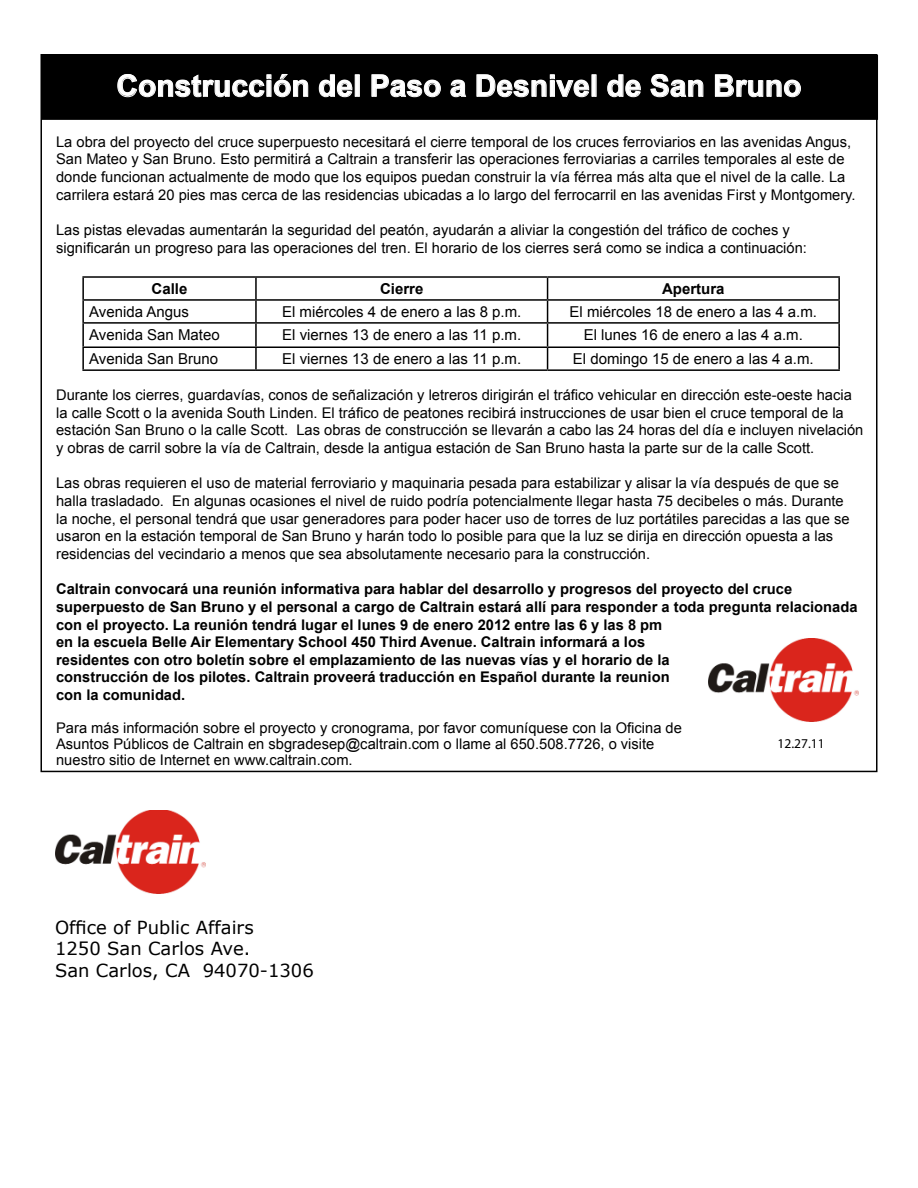
<style>
.page{position:relative;width:918px;height:1188px;background:#fff}
.page>*{position:absolute;margin:0;border:0;box-sizing:border-box;transform-origin:0 0}
.t1{font:700 30px "Arial";color:#fff}
.t2{font:18px/21.6px "Verdana";color:#000}
.t3{font:15px "Arial";color:#000}
.t4{font:700 15px "Arial";color:#000}
.t5{font:14.7px/17.7px "Arial";color:#000}
.t6{font:700 14.7px/17.7px "Arial";color:#000}
.t7{font:13.5px "Myriad Pro";color:#000}
</style>
<div class="page">
<img style="left:55px;top:810px;width:151px;height:84px">
<img style="left:708px;top:638px;width:151px;height:84px">
<div style="left:42px;top:56px;width:835px;height:63px;background:#000"></div>
<div style="left:41px;top:55px;width:837px;height:65px;border:1px solid #000"></div>
<hr style="left:82px;top:276px;width:174px;height:2px;background:#000">
<hr style="left:82px;top:278px;width:2px;height:21px;background:#000">
<hr style="left:256px;top:276px;width:292px;height:2px;background:#000">
<hr style="left:255px;top:278px;width:2px;height:21px;background:#000">
<hr style="left:548px;top:276px;width:292px;height:2px;background:#000">
<hr style="left:838px;top:278px;width:2px;height:21px;background:#000">
<hr style="left:82px;top:299px;width:174px;height:2px;background:#000">
<hr style="left:82px;top:301px;width:2px;height:21px;background:#000">
<hr style="left:256px;top:299px;width:292px;height:2px;background:#000">
<hr style="left:255px;top:301px;width:2px;height:21px;background:#000">
<hr style="left:548px;top:299px;width:292px;height:2px;background:#000">
<hr style="left:838px;top:301px;width:2px;height:21px;background:#000">
<hr style="left:82px;top:322px;width:174px;height:2px;background:#000">
<hr style="left:82px;top:324px;width:2px;height:22px;background:#000">
<hr style="left:256px;top:322px;width:292px;height:2px;background:#000">
<hr style="left:255px;top:324px;width:2px;height:22px;background:#000">
<hr style="left:548px;top:322px;width:292px;height:2px;background:#000">
<hr style="left:838px;top:324px;width:2px;height:22px;background:#000">
<hr style="left:82px;top:346px;width:174px;height:2px;background:#000">
<hr style="left:82px;top:348px;width:2px;height:21px;background:#000">
<hr style="left:256px;top:346px;width:292px;height:2px;background:#000">
<hr style="left:255px;top:348px;width:2px;height:21px;background:#000">
<hr style="left:548px;top:346px;width:292px;height:2px;background:#000">
<svg style="left:547px;top:278px;width:1px;height:91px"></svg>
<hr style="left:838px;top:348px;width:2px;height:21px;background:#000">
<hr style="left:82px;top:369px;width:174px;height:2px;background:#000">
<hr style="left:256px;top:369px;width:292px;height:2px;background:#000">
<hr style="left:548px;top:369px;width:292px;height:2px;background:#000">
<svg style="left:117px;top:74px;width:684px;height:23px"></svg>
<h1 class="t1" style="left:116px;top:75px;width:687px">Construcción del Paso a Desnivel de San Bruno</h1>
<p class="t5" style="left:56px;top:134px;width:801px">La obra del proyecto del cruce superpuesto necesitará el cierre temporal de los cruces ferroviarios en las avenidas Angus, San Mateo y San Bruno. Esto permitirá a Caltrain a transferir las operaciones ferroviarias a carriles temporales al este de donde funcionan actualmente de modo que los equipos puedan construir la vía férrea más alta que el nivel de la calle. La carrilera estará 20 pies mas cerca de las residencias ubicadas a lo largo del ferrocarril en las avenidas First y Montgomery.</p>
<p class="t5" style="left:56px;top:222px;width:752px">Las pistas elevadas aumentarán la seguridad del peatón, ayudarán a aliviar la congestión del tráfico de coches y significarán un progreso para las operaciones del tren. El horario de los cierres será como se indica a continuación:</p>
<p class="t4" style="left:152px;top:283px;width:37px">Calle</p>
<p class="t4" style="left:380px;top:283px;width:45px">Cierre</p>
<p class="t4" style="left:662px;top:283px;width:64px">Apertura</p>
<p class="t3" style="left:89px;top:306px;width:101px">Avenida Angus</p>
<p class="t3" style="left:282px;top:306px;width:241px">El miércoles 4 de enero a las 8 p.m.</p>
<p class="t3" style="left:570px;top:306px;width:249px">El miércoles 18 de enero a las 4 a.m.</p>
<p class="t3" style="left:89px;top:329px;width:132px">Avenida San Mateo</p>
<p class="t3" style="left:282px;top:329px;width:241px">El viernes 13 de enero a las 11 p.m.</p>
<p class="t3" style="left:584px;top:329px;width:221px">El lunes 16 de enero a las 4 a.m.</p>
<p class="t3" style="left:89px;top:353px;width:130px">Avenida San Bruno</p>
<p class="t3" style="left:282px;top:353px;width:241px">El viernes 13 de enero a las 11 p.m.</p>
<p class="t3" style="left:573px;top:353px;width:242px">El domingo 15 de enero a las 4 a.m.</p>
<p class="t5" style="left:56px;top:388px;width:809px">Durante los cierres, guardavías, conos de señalización y letreros dirigirán el tráfico vehicular en dirección este-oeste hacia la calle Scott o la avenida South Linden. El tráfico de peatones recibirá instrucciones de usar bien el cruce temporal de la estación San Bruno o la calle Scott. Las obras de construcción se llevarán a cabo las 24 horas del día e incluyen nivelación y obras de carril sobre la vía de Caltrain, desde la antigua estación de San Bruno hasta la parte sur de la calle Scott.</p>
<p class="t5" style="left:56px;top:476px;width:795px">Las obras requieren el uso de material ferroviario y maquinaria pesada para estabilizar y alisar la vía después de que se halla trasladado. En algunas ocasiones el nivel de ruido podría potencialmente llegar hasta 75 decibeles o más. Durante la noche, el personal tendrá que usar generadores para poder hacer uso de torres de luz portátiles parecidas a las que se usaron en la estación temporal de San Bruno y harán todo lo posible para que la luz se dirija en dirección opuesta a las residencias del vecindario a menos que sea absolutamente necesario para la construcción.</p>
<p class="t6" style="left:56px;top:582px;width:803px">Caltrain convocará una reunión informativa para hablar del desarrollo y progresos del proyecto del cruce superpuesto de San Bruno y el personal a cargo de Caltrain estará allí para responder a toda pregunta relacionada con el proyecto. La reunión tendrá lugar el lunes 9 de enero 2012 entre las 6 y las 8 pm<br>en la escuela Belle Air Elementary School 450 Third Avenue. Caltrain informará a los<br>residentes con otro boletín sobre el emplazamiento de las nuevas vías y el horario de la<br>construcción de los pilotes. Caltrain proveerá traducción en Español durante la reunion<br>con la comunidad.</p>
<p class="t5" style="left:56px;top:721px;width:627px;line-height:16.2px">Para más información sobre el proyecto y cronograma, por favor comuníquese con la Oficina de<br>Asuntos Públicos de Caltrain en sbgradesep@caltrain.com o llame al 650.508.7726, o visite nuestro sitio de Internet en www.caltrain.com.</p>
<p class="t7" style="left:778px;top:735px;width:49px">12.27.11</p>
<p class="t2" style="left:55px;top:918px;width:260px">Office of Public Affairs<br>1250 San Carlos Ave.<br>San Carlos, CA 94070-1306</p>
</div>
